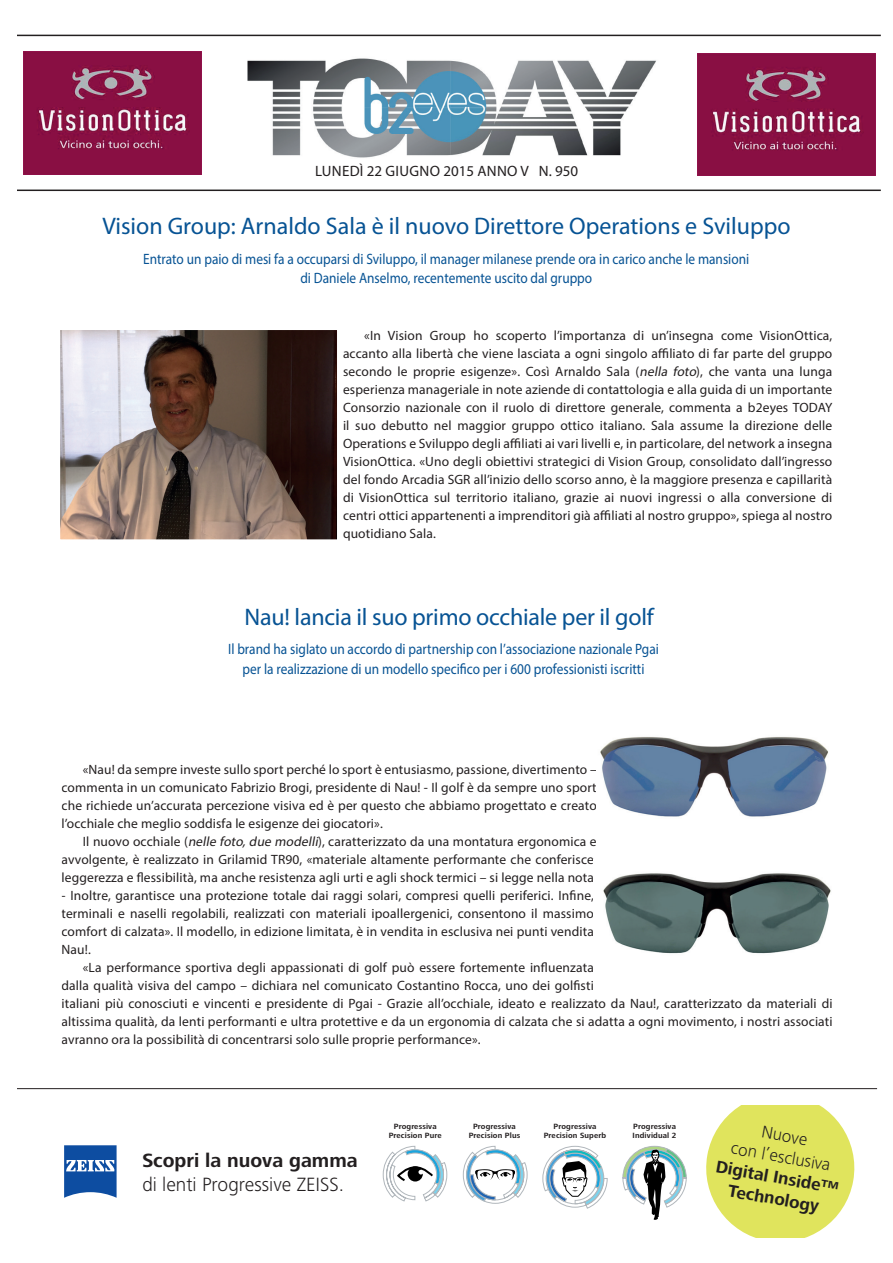
<style>
.page{position:relative;width:893px;height:1263px;background:#fff}
.page>*{position:absolute;margin:0;border:0;box-sizing:border-box;transform-origin:0 0}
.t1{font:24px "Myriad Pro";letter-spacing:-.005em;color:#075394}
.t2{font:300 19.95px "Frutiger Next LT";color:#231f20}
.t3{font:700 19.95px "Frutiger Next LT";color:#231f20}
.t4{font:700 17.55px/21.3px "Frutiger Next LT";color:#231f20;text-align:center}
.t5{font:300 17.55px/21.3px "Frutiger Next LT";color:#231f20;text-align:center}
.t6{font:15px/19.5px "Myriad Pro";color:#075394;text-align:center;scale:.89 1}
.t7{font:15px "Myriad Pro";letter-spacing:.02em;color:#231f20}
.t8{font:13.5px/18px "Myriad Pro";letter-spacing:.01em;color:#231f20;text-align:justify}
.t9{font:700 7.8px/8.4px "Frutiger Next LT";letter-spacing:.02em;color:#231f20;text-align:center}
.s1{font-style:italic}
</style>
<div class="page">
<img style="left:247px;top:58px;width:409px;height:100px">
<svg style="left:706px;top:1106px;width:149px;height:131px"></svg>
<svg style="left:64px;top:1145px;width:53px;height:53px"></svg>
<svg style="left:383px;top:1146px;width:64px;height:56px"></svg>
<svg style="left:463px;top:1146px;width:65px;height:58px"></svg>
<svg style="left:542px;top:1146px;width:66px;height:63px"></svg>
<svg style="left:622px;top:1146px;width:65px;height:74px"></svg>
<hr style="left:17px;top:1088px;width:860px;height:1px;background:#231f20">
<img style="left:697px;top:54px;width:179px;height:122px">
<img style="left:23px;top:52px;width:179px;height:122px">
<hr style="left:17px;top:190px;width:864px;height:1px;background:#231f20">
<hr style="left:17px;top:35px;width:864px;height:1px;background:#231f20">
<img style="left:61px;top:331px;width:275px;height:207px">
<div style="left:54px;top:324px;width:289px;height:221px;border:6px solid #fff"></div>
<img style="left:600px;top:737px;width:228px;height:80px">
<img style="left:603px;top:873px;width:228px;height:81px">
<p class="t7" style="left:315px;top:162px;width:265px">LUNEDÌ 22 GIUGNO 2015 ANNO V N. 950</p>
<h1 class="t1" style="left:102px;top:211px;width:690px">Vision Group: Arnaldo Sala è il nuovo Direttore Operations e Sviluppo</h1>
<p class="t6" style="left:143px;top:249px;width:682px">Entrato un paio di mesi fa a occuparsi di Sviluppo, il manager milanese prende ora in carico anche le mansioni di Daniele Anselmo, recentemente uscito dal gruppo</p>
<p class="t8" style="left:343px;top:326px;width:491px;text-indent:21px">«In Vision Group ho scoperto l’importanza di un’insegna come VisionOttica, accanto alla libertà che viene lasciata a ogni singolo affiliato di far parte del gruppo secondo le proprie esigenze». Così Arnaldo Sala (<span class="s1">nella foto</span>), che vanta una lunga esperienza manageriale in note aziende di contattologia e alla guida di un importante Consorzio nazionale con il ruolo di direttore generale, commenta a b2eyes TODAY il suo debutto nel maggior gruppo ottico italiano. Sala assume la direzione delle Operations e Sviluppo degli affiliati ai vari livelli e, in particolare, del network a insegna VisionOttica. «Uno degli obiettivi strategici di Vision Group, consolidato dall’ingresso del fondo Arcadia SGR all’inizio dello scorso anno, è la maggiore presenza e capillarità di VisionOttica sul territorio italiano, grazie ai nuovi ingressi o alla conversione di centri ottici appartenenti a imprenditori già affiliati al nostro gruppo», spiega al nostro quotidiano Sala.</p>
<h1 class="t1" style="left:245px;top:602px;width:411px">Nau! lancia il suo primo occhiale per il golf</h1>
<p class="t6" style="left:228px;top:639px;width:486px">Il brand ha siglato un accordo di partnership con l’associazione nazionale Pgai per la realizzazione di un modello specifico per i 600 professionisti iscritti</p>
<p class="t8" style="left:62px;top:760px;width:537px;text-indent:21px">«Nau! da sempre investe sullo sport perché lo sport è entusiasmo, passione, divertimento – commenta in un comunicato Fabrizio Brogi, presidente di Nau! - Il golf è da sempre uno sport che richiede un’accurata percezione visiva ed è per questo che abbiamo progettato e creato l’occhiale che meglio soddisfa le esigenze dei giocatori».</p>
<p class="t8" style="left:62px;top:832px;width:537px;text-align:left;text-indent:21px">Il nuovo occhiale (<span class="s1">nelle foto,due modelli</span>), caratterizzato da una montatura ergonomica e avvolgente, è realizzato in Grilamid TR90, «materiale altamente performante che conferisce leggerezza e flessibilità, ma anche resistenza agli urti e agli shock termici – si legge nella nota</p>
<p class="t8" style="left:62px;top:886px;width:534px">- Inoltre, garantisce una protezione totale dai raggi solari, compresi quelli periferici. Infine, terminali e naselli regolabili, realizzati con materiali ipoallergenici, consentono il massimo comfort di calzata». Il modello, in edizione limitata, è in vendita in esclusiva nei punti vendita Nau!.</p>
<p class="t8" style="left:62px;top:958px;width:773px;text-align:left;text-indent:21px">«La performance sportiva degli appassionati di golf può essere fortemente influenzata<br>dalla qualità visiva del campo – dichiara nel comunicato Costantino Rocca, uno dei golfisti<br>italiani più conosciuti e vincenti e presidente di Pgai - Grazie all’occhiale, ideato e realizzato da Nau!, caratterizzato da materiali di altissima qualità, da lenti performanti e ultra protettive e da un ergonomia di calzata che si adatta a ogni movimento, i nostri associati avranno ora la possibilità di concentrarsi solo sulle proprie performance».</p>
<h2 class="t3" style="left:142px;top:1149px;width:217px">Scopri la nuova gamma</h2>
<h2 class="t2" style="left:142px;top:1173px;width:203px">di lenti Progressive ZEISS.</h2>
<p class="t9" style="left:389px;top:1122px;width:55px">Progressiva<br>Precision Pure</p>
<p class="t9" style="left:469px;top:1122px;width:53px">Progressiva<br>Precision Plus</p>
<p class="t9" style="left:544px;top:1122px;width:64px">Progressiva<br>Precision Superb</p>
<p class="t9" style="left:633px;top:1122px;width:45px;text-align:left">Progressiva<br>Individual 2</p>
<p class="t5" style="left:737px;top:1116px;width:103px;rotate:10deg">Nuove<br>con l’esclusiva</p>
<p class="t4" style="left:718px;top:1156px;width:125px;rotate:10deg">Digital Inside™<br>Technology</p>
</div>
